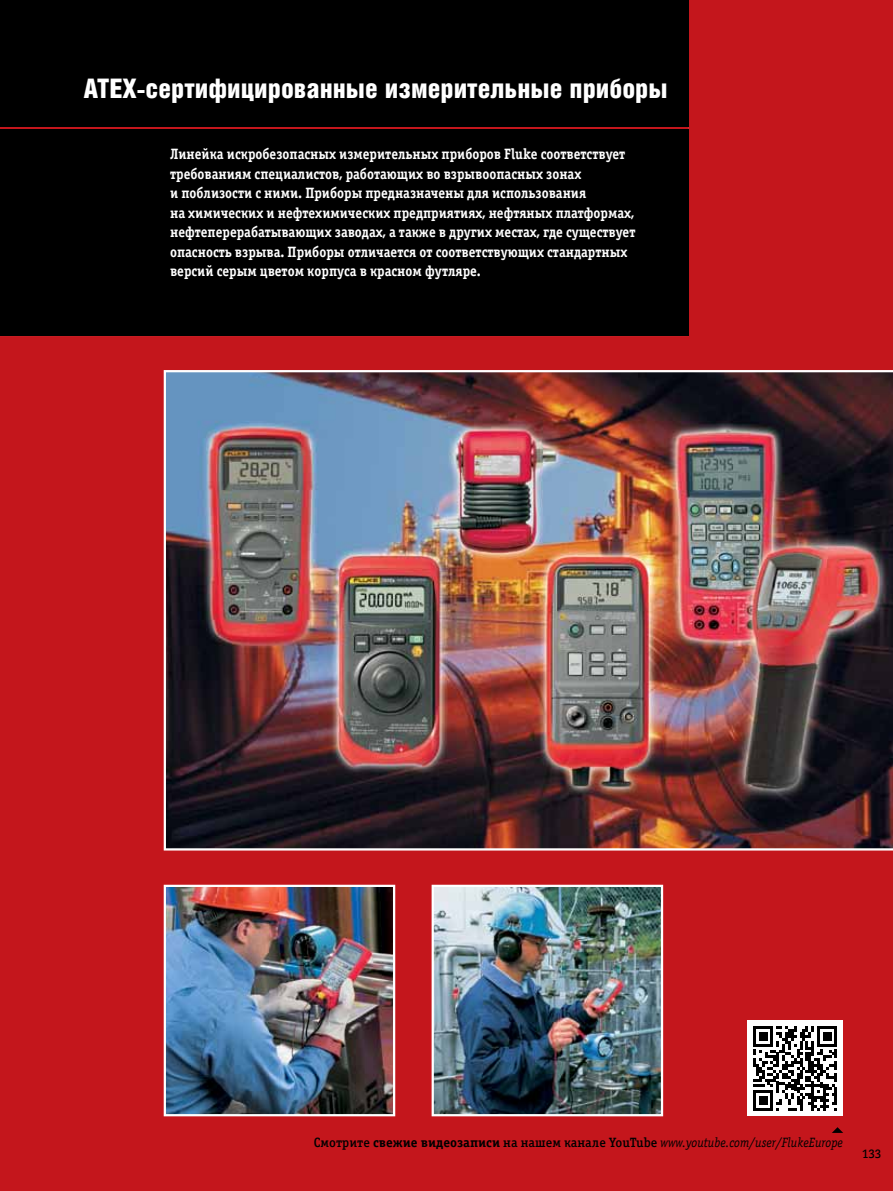
<style>
.page{position:relative;width:893px;height:1191px;background:#c4161c}
.page>*{position:absolute;margin:0;border:0;box-sizing:border-box;transform-origin:0 0}
.t1{font:27px "Helios Cond Black C";color:#fff}
.t2{font:15px/19.5px "Officina Serif Bold C";color:#fff;scale:.9 1}
.t3{font:italic 13.5px "Officina Serif Book C";color:#000;scale:.9 1}
.t4{font:700 12px "Caecilia LT Std";color:#000;scale:.9 1}
.s1{font-family:"Officina Serif Medium C";font-style:normal}
.s2{font-family:"Officina Serif Bold C";font-style:normal}
</style>
<div class="page">
<img style="left:164px;top:370px;width:729px;height:480px">
<img style="left:167px;top:887px;width:225px;height:226px">
<div style="left:164px;top:884px;width:231px;height:232px;border:2px solid #fff"></div>
<img style="left:435px;top:887px;width:225px;height:226px">
<div style="left:432px;top:884px;width:231px;height:232px;border:2px solid #fff"></div>
<div style="left:747px;top:1020px;width:96px;height:96px;background:#fff"></div>
<svg style="left:832px;top:1127px;width:11px;height:5px"></svg>
<hr style="left:0;top:126px;width:689px;height:3px;background:#c4161c">
<div style="left:0;top:0;width:689px;height:126px;background:#000"></div>
<div style="left:0;top:129px;width:689px;height:207px;background:#000"></div>
<svg style="left:753px;top:1026px;width:84px;height:84px"></svg>
<h1 class="t1" style="left:84px;top:73px;width:585px">ATEX-сертифицированные измерительные приборы</h1>
<p class="t2" style="left:170px;top:144px;width:519px">Линейка искробезопасных измерительных приборов Fluke соответствует требованиям специалистов, работающих во взрывоопасных зонах<br>и поблизости с ними. Приборы предназначены для использования<br>на химических и нефтехимических предприятиях, нефтяных платформах, нефтеперерабатывающих заводах, а также в других местах, где существует опасность взрыва. Приборы отличается от соответствующих стандартных версий серым цветом корпуса в красном футляре.</p>
<p class="t3" style="left:314px;top:1135px;width:589px"><span class="s1">Смотрите</span> <span class="s2">свежие видеозаписи</span> <span class="s1">на нашем канале YouTube</span> www.youtube.com/user/FlukeEurope</p>
<p class="t4" style="left:862px;top:1146px;width:23px">133</p>
</div>
